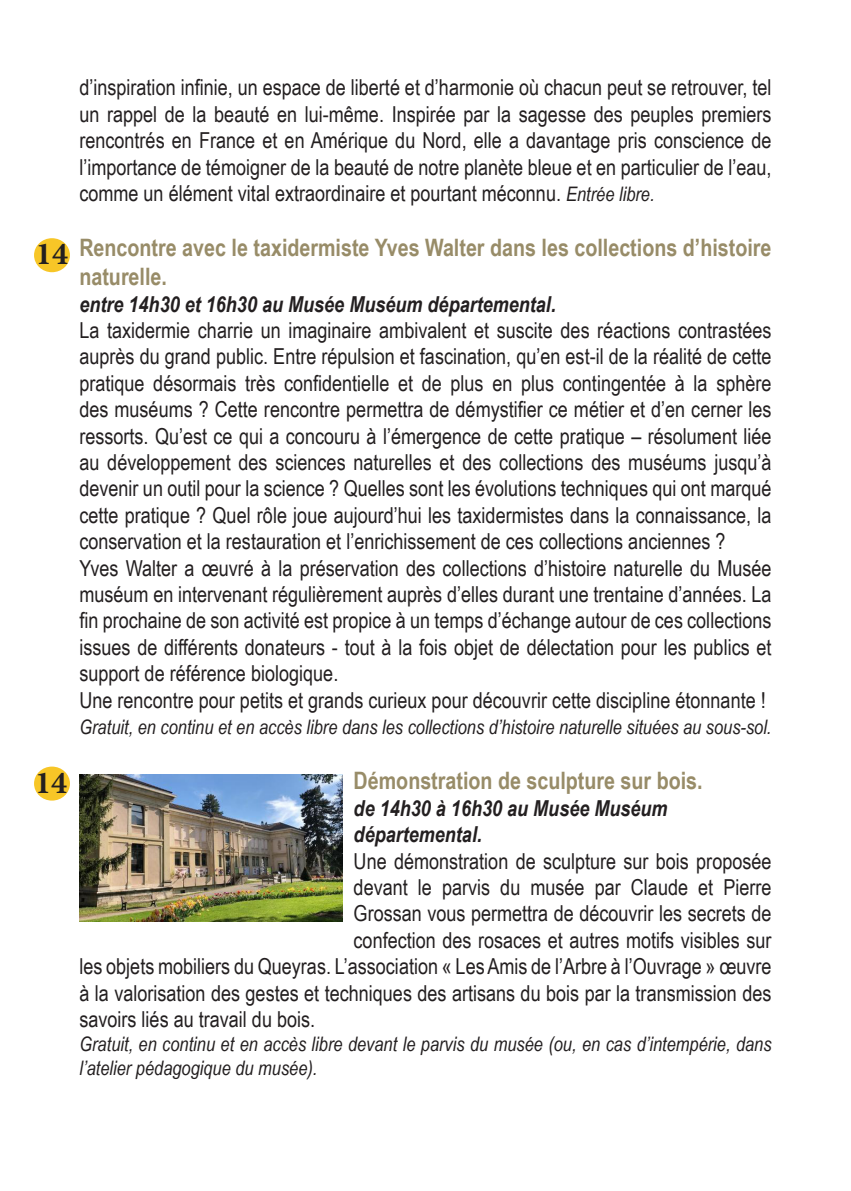
<style>
.page{position:relative;width:851px;height:1191px;background:#fff}
.page>*{position:absolute;margin:0;border:0;box-sizing:border-box;transform-origin:0 0}
.t1{font:700 32px "Minion Pro";color:#231f20}
.t2{font:700 24px/28.8px "Arial Narrow";color:#988c68}
.t3{font:22px/26.4px "Arial Narrow";color:#231f20;text-align:justify}
.t4{font:italic 700 22px/26.4px "Arial Narrow";color:#231f20}
.t5{font:italic 20px/24px "Arial Narrow";color:#231f20}
.s1{font-style:italic;font-size:20px}
</style>
<div class="page">
<img style="left:80px;top:774px;width:262px;height:147px">
<div style="left:34px;top:238px;width:36px;height:34px;background:#f7c627;border-radius:50%"></div>
<div style="left:34px;top:766px;width:36px;height:34px;background:#f7c627;border-radius:50%"></div>
<p class="t1" style="left:36px;top:231px;width:33px">14</p>
<p class="t1" style="left:35px;top:760px;width:34px">14</p>
<p class="t3" style="left:79px;top:74px;width:693px">d’inspiration infinie, un espace de liberté et d’harmonie où chacun peut se retrouver, tel un rappel de la beauté en lui-même. Inspirée par la sagesse des peuples premiers rencontrés en France et en Amérique du Nord, elle a davantage pris conscience de l’importance de témoigner de la beauté de notre planète bleue et en particulier de l’eau, comme un élément vital extraordinaire et pourtant méconnu. <span class="s1">Entrée libre.</span></p>
<p class="t2" style="left:79px;top:232px;width:693px">Rencontre avec le taxidermiste Yves Walter dans les collections d’histoire naturelle.</p>
<p class="t4" style="left:79px;top:289px;width:478px">entre 14h30 et 16h30 au Musée Muséum départemental.</p>
<p class="t3" style="left:79px;top:316px;width:693px">La taxidermie charrie un imaginaire ambivalent et suscite des réactions contrastées auprès du grand public. Entre répulsion et fascination, qu’en est-il de la réalité de cette pratique désormais très confidentielle et de plus en plus contingentée à la sphère des muséums ? Cette rencontre permettra de démystifier ce métier et d’en cerner les ressorts. Qu’est ce qui a concouru à l’émergence de cette pratique – résolument liée au développement des sciences naturelles et des collections des muséums jusqu’à devenir un outil pour la science ? Quelles sont les évolutions techniques qui ont marqué cette pratique ? Quel rôle joue aujourd’hui les taxidermistes dans la connaissance, la conservation et la restauration et l’enrichissement de ces collections anciennes ?</p>
<p class="t3" style="left:79px;top:554px;width:693px">Yves Walter a œuvré à la préservation des collections d’histoire naturelle du Musée muséum en intervenant régulièrement auprès d’elles durant une trentaine d’années. La fin prochaine de son activité est propice à un temps d’échange autour de ces collections issues de différents donateurs - tout à la fois objet de délectation pour les publics et support de référence biologique.</p>
<p class="t3" style="left:79px;top:686px;width:687px">Une rencontre pour petits et grands curieux pour découvrir cette discipline étonnante !</p>
<p class="t5" style="left:79px;top:714px;width:693px">Gratuit, en continu et en accès libre dans les collections d’histoire naturelle situées au sous-sol.</p>
<p class="t2" style="left:353px;top:765px;width:350px">Démonstration de sculpture sur bois.</p>
<p class="t4" style="left:353px;top:793px;width:315px">de 14h30 à 16h30 au Musée Muséum départemental.</p>
<p class="t3" style="left:353px;top:846px;width:419px">Une démonstration de sculpture sur bois proposée</p>
<p class="t3" style="left:353px;top:873px;width:419px">devant le parvis du musée par Claude et Pierre</p>
<p class="t3" style="left:353px;top:899px;width:419px">Grossan vous permettra de découvrir les secrets de</p>
<p class="t3" style="left:353px;top:926px;width:419px">confection des rosaces et autres motifs visibles sur</p>
<p class="t3" style="left:79px;top:952px;width:693px">les objets mobiliers du Queyras. L’association « Les Amis de l’Arbre à l’Ouvrage » œuvre</p>
<p class="t3" style="left:79px;top:978px;width:693px">à la valorisation des gestes et techniques des artisans du bois par la transmission des</p>
<p class="t3" style="left:79px;top:1005px;width:237px">savoirs liés au travail du bois.</p>
<p class="t5" style="left:79px;top:1031px;width:693px">Gratuit, en continu et en accès libre devant le parvis du musée (ou, en cas d’intempérie, dans l’atelier pédagogique du musée).</p>
</div>
